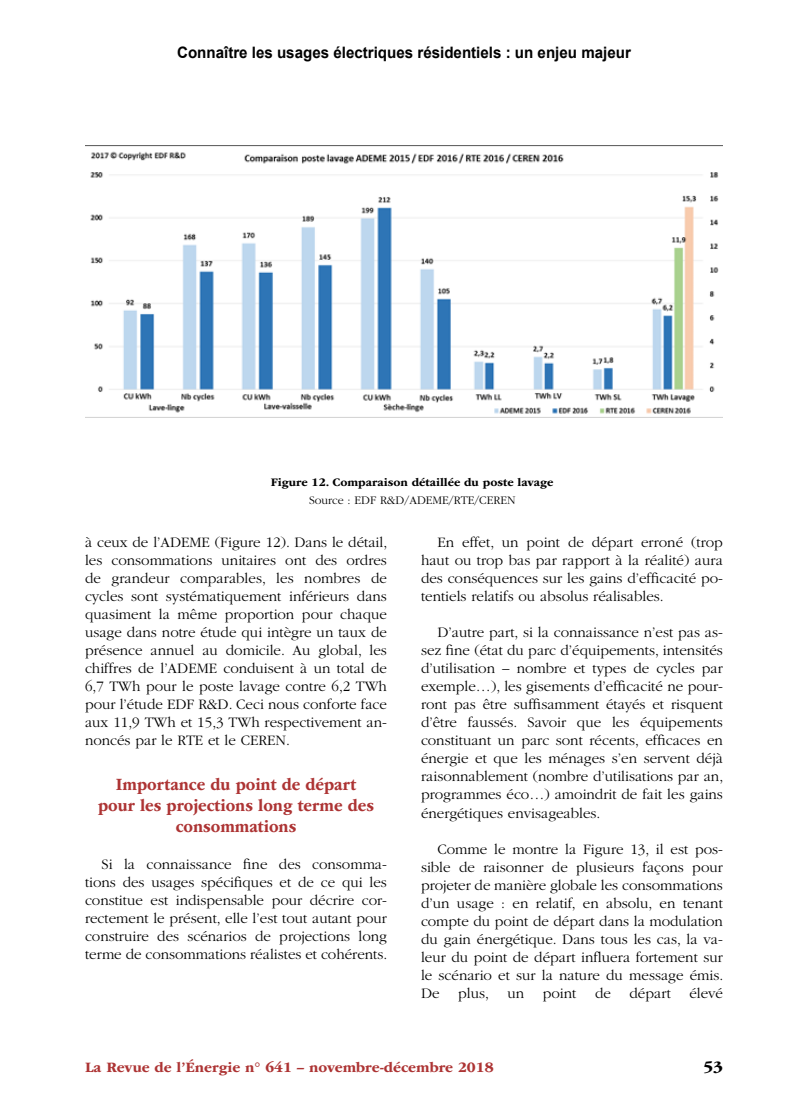
<style>
.page{position:relative;width:808px;height:1106px;background:#fff}
.page>*{position:absolute;margin:0;border:0;box-sizing:border-box;transform-origin:0 0}
.t1{font:700 18px/21px "ITC Garamond Std";color:#ad3434;text-align:center;scale:.9 1}
.t2{font:700 16.5px "ITC Garamond Std";color:#000}
.t3{font:700 15.75px "Arial";color:#000;scale:.96 1}
.t4{font:300 15px/18px "ITC Garamond Std";color:#000;text-align:justify}
.t5{font:700 15px "ITC Garamond Std";color:#ad3434}
.t6{font:700 12px "ITC Garamond Std";color:#000}
.t7{font:300 12px "ITC Garamond Std";color:#000}
</style>
<div class="page">
<img style="left:85px;top:145px;width:638px;height:269px">
<p class="t3" style="left:177px;top:41px;width:474px">Connaître les usages électriques résidentiels : un enjeu majeur</p>
<p class="t6" style="left:271px;top:475px;width:284px">Figure 12. Comparaison détaillée du poste lavage</p>
<p class="t7" style="left:309px;top:494px;width:208px">Source : EDF R&amp;D/ADEME/RTE/CEREN</p>
<p class="t4" style="left:85px;top:534px;width:304px">à ceux de l’ADEME (Figure 12). Dans le détail, les consommations unitaires ont des ordres de grandeur comparables, les nombres de cycles sont systématiquement inférieurs dans quasiment la même proportion pour chaque usage dans notre étude qui intègre un taux de présence annuel au domicile. Au global, les chiffres de l’ADEME conduisent à un total de 6,7 TWh pour le poste lavage contre 6,2 TWh pour l’étude EDF R&amp;D. Ceci nous conforte face aux 11,9 TWh et 15,3 TWh respectivement an&shy;noncés par le RTE et le CEREN.</p>
<p class="t1" style="left:98px;top:773px;width:308px">Importance du point de départ pour les projections long terme des consommations</p>
<p class="t4" style="left:85px;top:856px;width:304px;text-indent:17px">Si la connaissance fine des consomma&shy;tions des usages spécifiques et de ce qui les constitue est indispensable pour décrire cor&shy;rectement le présent, elle l’est tout autant pour construire des scénarios de projections long terme de consommations réalistes et cohérents.</p>
<p class="t4" style="left:421px;top:534px;width:303px;text-indent:16px">En effet, un point de départ erroné (trop haut ou trop bas par rapport à la réalité) aura des conséquences sur les gains d’efficacité po&shy;tentiels relatifs ou absolus réalisables.</p>
<p class="t4" style="left:421px;top:624px;width:304px;text-indent:16px">D’autre part, si la connaissance n’est pas as&shy;sez fine (état du parc d’équipements, intensités d’utilisation – nombre et types de cycles par exemple…), les gisements d’efficacité ne pour&shy;ront pas être suffisamment étayés et risquent d’être faussés. Savoir que les équipements constituant un parc sont récents, efficaces en énergie et que les ménages s’en servent déjà raisonnablement (nombre d’utilisations par an, programmes éco…) amoindrit de fait les gains énergétiques envisageables.</p>
<p class="t4" style="left:421px;top:840px;width:304px;text-indent:16px">Comme le montre la Figure 13, il est pos&shy;sible de raisonner de plusieurs façons pour projeter de manière globale les consommations d’un usage : en relatif, en absolu, en tenant compte du point de départ dans la modulation du gain énergétique. Dans tous les cas, la va&shy;leur du point de départ influera fortement sur le scénario et sur la nature du message émis.<br>De plus, un point de départ élevé</p>
<p class="t5" style="left:85px;top:1058px;width:410px">La Revue de l’Énergie n° 641 – novembre-décembre 2018</p>
<p class="t2" style="left:703px;top:1057px;width:21px">53</p>
</div>
